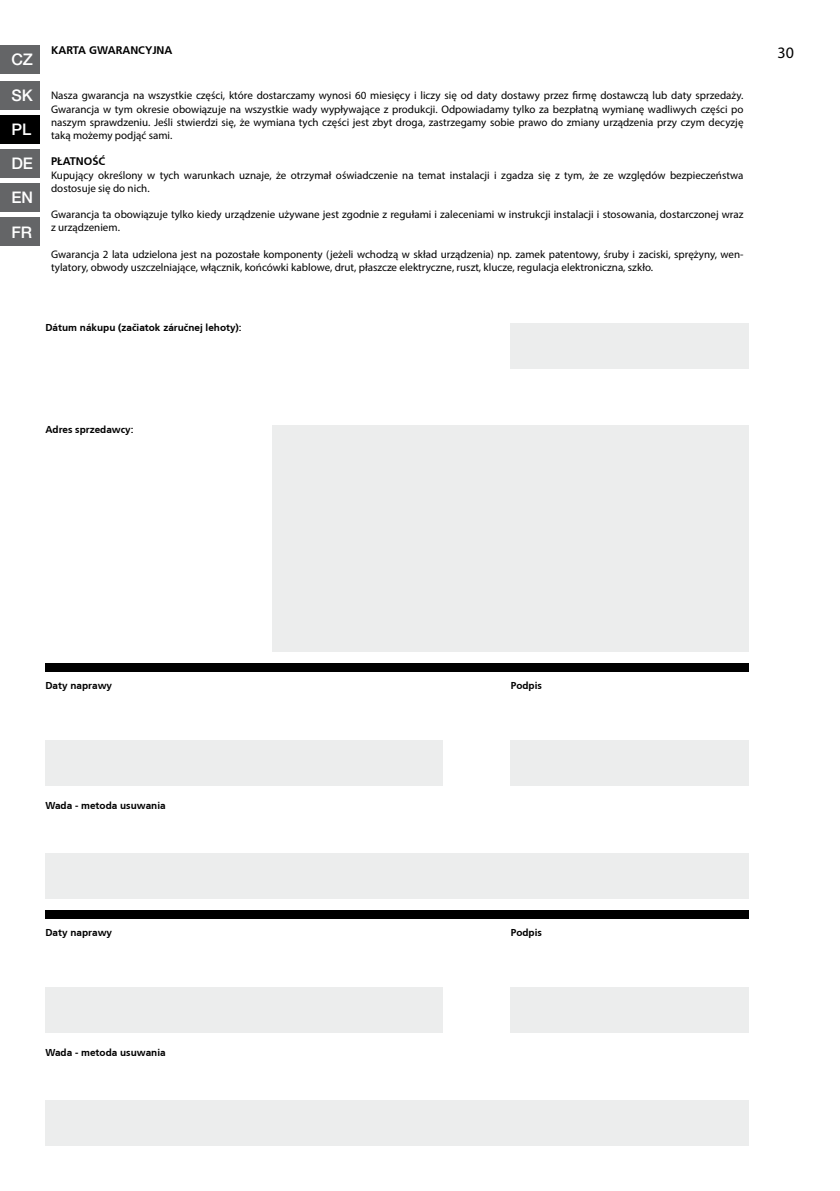
<style>
.page{position:relative;width:840px;height:1191px;background:#fff}
.page>*{position:absolute;margin:0;border:0;box-sizing:border-box;transform-origin:0 0}
.t1{font:500 16px/34.2px "Helvetica Neue LT Pro";color:#fff;text-align:justify}
.t2{font:16px "Myriad Pro";color:#000}
.t3{font:11px/13.2px "Myriad Pro";color:#000}
.t4{font:700 11px "Frutiger CE";color:#000}
.t5{font:700 10px "Frutiger CE";color:#000}
</style>
<div class="page">
<div style="left:510px;top:323px;width:238px;height:46px;background:#eceded"></div>
<div style="left:272px;top:425px;width:476px;height:227px;background:#eceded"></div>
<div style="left:45px;top:986px;width:397px;height:46px;background:#eceded"></div>
<div style="left:510px;top:986px;width:238px;height:46px;background:#eceded"></div>
<div style="left:45px;top:1100px;width:703px;height:45px;background:#eceded"></div>
<div style="left:45px;top:910px;width:703px;height:8px;background:#000"></div>
<div style="left:45px;top:740px;width:397px;height:45px;background:#eceded"></div>
<div style="left:510px;top:740px;width:238px;height:45px;background:#eceded"></div>
<div style="left:45px;top:853px;width:703px;height:46px;background:#eceded"></div>
<div style="left:45px;top:663px;width:703px;height:9px;background:#000"></div>
<div style="left:0;top:45px;width:40px;height:29px;background:#646567"></div>
<div style="left:0;top:115px;width:40px;height:28px;background:#000"></div>
<div style="left:0;top:149px;width:40px;height:28px;background:#646567"></div>
<div style="left:0;top:183px;width:40px;height:28px;background:#646567"></div>
<div style="left:0;top:218px;width:40px;height:28px;background:#646567"></div>
<div style="left:0;top:81px;width:40px;height:28px;background:#646567"></div>
<h1 class="t1" style="left:11px;top:42px;width:23px">CZ</h1>
<h1 class="t1" style="left:11px;top:78px;width:23px">SK</h1>
<h1 class="t1" style="left:11px;top:112px;width:23px">PL DE EN FR</h1>
<p class="t4" style="left:51px;top:43px;width:123px">KARTA GWARANCYJNA</p>
<p class="t3" style="left:51px;top:89px;width:693px;text-align:justify">Nasza gwarancja na wszystkie części, które dostarczamy wynosi 60 miesięcy i liczy się od daty dostawy przez firmę dostawczą lub daty sprzedaży.<br>Gwarancja w tym okresie obowiązuje na wszystkie wady wypływające z produkcji. Odpowiadamy tylko za bezpłatną wymianę wadliwych części po naszym sprawdzeniu. Jeśli stwierdzi się, że wymiana tych części jest zbyt droga, zastrzegamy sobie prawo do zmiany urządzenia przy czym decyzję taką możemy podjąć sami.</p>
<p class="t4" style="left:51px;top:155px;width:56px">PŁATNOŚĆ</p>
<p class="t3" style="left:51px;top:168px;width:693px">Kupujący określony w tych warunkach uznaje, że otrzymał oświadczenie na temat instalacji i zgadza się z tym, że ze względów bezpieczeństwa dostosuje się do nich.</p>
<p class="t3" style="left:51px;top:208px;width:693px">Gwarancja ta obowiązuje tylko kiedy urządzenie używane jest zgodnie z regułami i zaleceniami w instrukcji instalacji i stosowania, dostarczonej wraz z urządzeniem.</p>
<p class="t3" style="left:51px;top:247px;width:693px">Gwarancja 2 lata udzielona jest na pozostałe komponenty (jeżeli wchodzą w skład urządzenia) np. zamek patentowy, śruby i zaciski, sprężyny, wen&shy;tylatory, obwody uszczelniające, włącznik, końcówki kablowe, drut, płaszcze elektryczne, ruszt, klucze, regulacja elektroniczna, szkło.</p>
<p class="t5" style="left:45px;top:321px;width:198px">Dátum nákupu (začiatok záručnej lehoty):</p>
<h1 class="t2" style="left:777px;top:43px;width:18px">30</h1>
<p class="t5" style="left:45px;top:424px;width:90px">Adres sprzedawcy:</p>
<p class="t5" style="left:45px;top:679px;width:68px">Daty naprawy</p>
<p class="t5" style="left:510px;top:679px;width:33px">Podpis</p>
<p class="t5" style="left:45px;top:800px;width:122px">Wada - metoda usuwania</p>
<p class="t5" style="left:45px;top:926px;width:68px">Daty naprawy</p>
<p class="t5" style="left:510px;top:926px;width:33px">Podpis</p>
<p class="t5" style="left:45px;top:1046px;width:122px">Wada - metoda usuwania</p>
</div>
